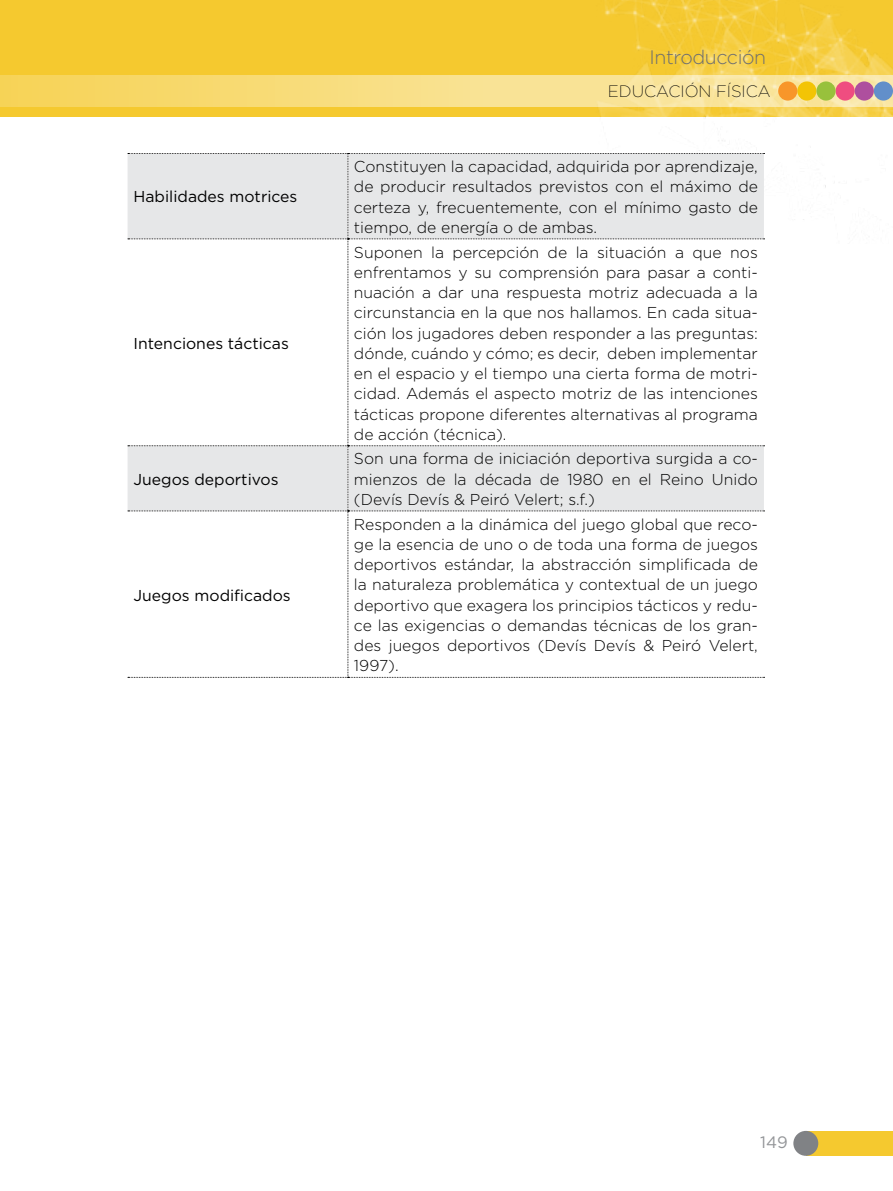
<style>
.page{position:relative;width:893px;height:1191px;background:#fff}
.page>*{position:absolute;margin:0;border:0;box-sizing:border-box;transform-origin:0 0}
.t1{font:300 19.5px "Gotham";letter-spacing:-.02em;color:#6d6e71}
.t2{font:200 16.5px "Gotham";color:#000}
.t3{font:16.5px "Gotham";color:#939598}
.t4{font:300 15.75px/20.2px "Gotham";color:#000;text-align:justify}
.t5{font:15.75px "Gotham";color:#000}
</style>
<div class="page">
<div style="left:0;top:0;width:893px;height:117px;background:#f5c92f"></div>
<img style="left:598px;top:0;width:295px;height:240px">
<svg style="left:0;top:75px;width:893px;height:32px"></svg>
<div style="left:874px;top:81px;width:19px;height:20px;background:#628fca;border-radius:50%"></div>
<div style="left:797px;top:81px;width:19px;height:20px;background:#f3c405;border-radius:50%"></div>
<div style="left:836px;top:81px;width:19px;height:20px;background:#ef4d80;border-radius:50%"></div>
<div style="left:855px;top:81px;width:19px;height:20px;background:#ae4f9e;border-radius:50%"></div>
<div style="left:778px;top:81px;width:19px;height:20px;background:#f8962a;border-radius:50%"></div>
<div style="left:816px;top:81px;width:20px;height:20px;background:#98c13c;border-radius:50%"></div>
<div style="left:806px;top:1130px;width:87px;height:25px;background:#f5c92f"></div>
<div style="left:793px;top:1130px;width:25px;height:25px;background:#808285;border-radius:50%"></div>
<svg style="left:128px;top:153px;width:636px;height:525px"></svg>
<p class="t5" style="left:134px;top:187px;width:165px">Habilidades motrices</p>
<p class="t5" style="left:134px;top:333px;width:157px">Intenciones tácticas</p>
<p class="t5" style="left:134px;top:469px;width:147px">Juegos deportivos</p>
<p class="t5" style="left:134px;top:585px;width:159px">Juegos modificados</p>
<p class="t1" style="left:649px;top:45px;width:118px">Introducción</p>
<p class="t2" style="left:608px;top:81px;width:164px">EDUCACIÓN FÍSICA</p>
<p class="t4" style="left:354px;top:156px;width:405px">Constituyen la capacidad, adquirida por aprendizaje, de producir resultados previstos con el máximo de certeza y, frecuentemente, con el mínimo gasto de tiempo, de energía o de ambas.</p>
<p class="t4" style="left:354px;top:241px;width:405px">Suponen la percepción de la situación a que nos enfrentamos y su comprensión para pasar a conti&shy;nuación a dar una respuesta motriz adecuada a la circunstancia en la que nos hallamos. En cada situa&shy;ción los jugadores deben responder a las preguntas: dónde, cuándo y cómo; es decir, deben implementar en el espacio y el tiempo una cierta forma de motri&shy;cidad. Además el aspecto motriz de las intenciones tácticas propone diferentes alternativas al programa de acción (técnica).</p>
<p class="t4" style="left:354px;top:448px;width:405px">Son una forma de iniciación deportiva surgida a co&shy;mienzos de la década de 1980 en el Reino Unido (Devís Devís &amp; Peiró Velert; s.f.)</p>
<p class="t4" style="left:354px;top:513px;width:405px">Responden a la dinámica del juego global que reco&shy;ge la esencia de uno o de toda una forma de juegos deportivos estándar, la abstracción simplificada de la naturaleza problemática y contextual de un juego deportivo que exagera los principios tácticos y redu&shy;ce las exigencias o demandas técnicas de los gran&shy;des juegos deportivos (Devís Devís &amp; Peiró Velert, 1997).</p>
<p class="t3" style="left:760px;top:1131px;width:29px">149</p>
</div>
